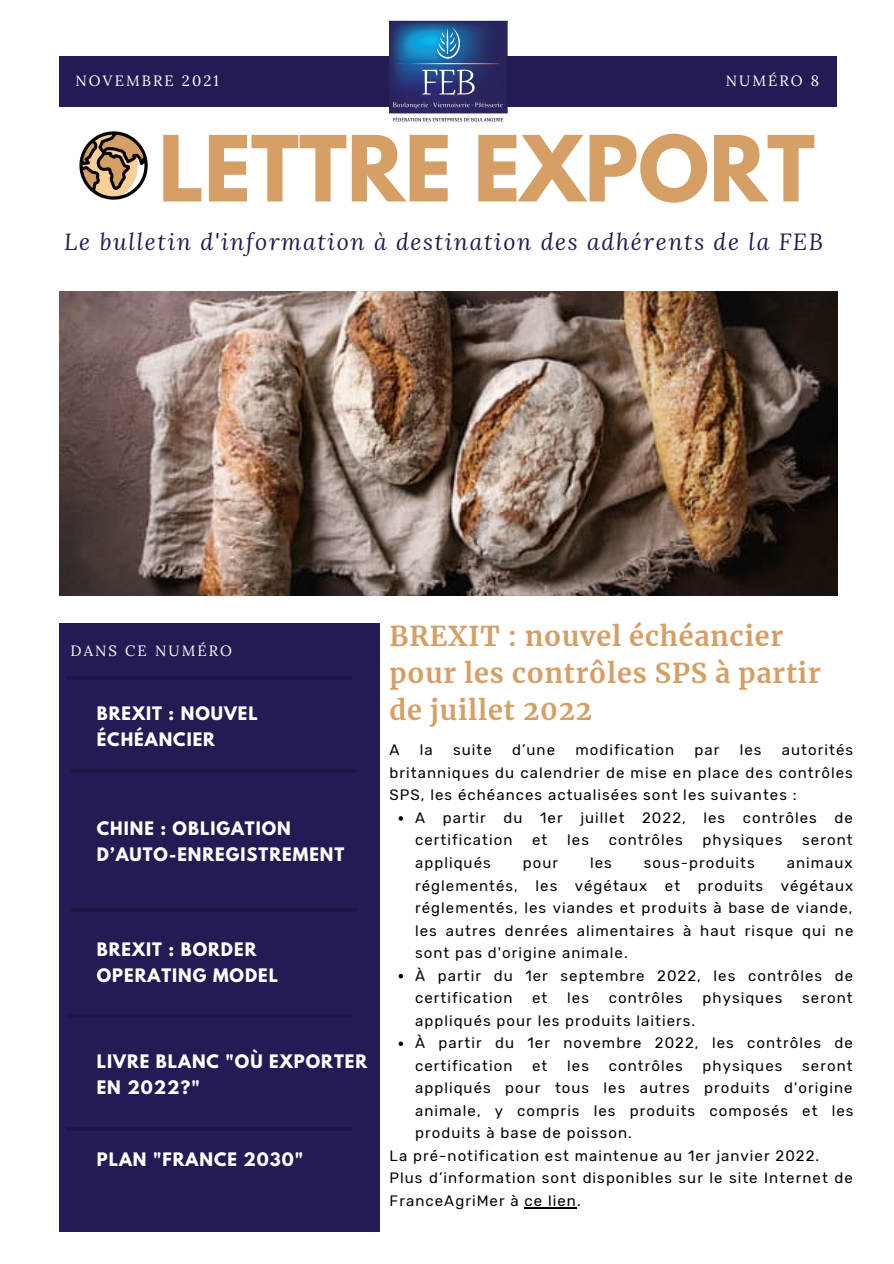
<style>
.page{position:relative;width:894px;height:1264px;background:#fff}
.page>*{position:absolute;margin:0;border:0;box-sizing:border-box;transform-origin:0 0}
.t1{font:700 80.55px "League Spartan";color:#d59f65}
.t2{font:700 27px/37.2px "Merriweather";letter-spacing:.03em;color:#d59f65}
.t3{font:italic 23.25px "Lora";letter-spacing:.07em;color:#231b54}
.t4{font:700 16.5px/26px "League Spartan";letter-spacing:.06em;color:#fff}
.t5{font:15px/22.5px "Rubik";letter-spacing:.07em;color:#000}
.t6{font:14.85px "Lora";letter-spacing:.14em;color:#fff}
</style>
<div class="page">
<div style="left:59px;top:56px;width:777px;height:51px;background:#231b54"></div>
<div style="left:60px;top:623px;width:320px;height:608px;background:#231b54"></div>
<hr style="left:66px;top:676px;width:285px;height:4px;background:#1d1747">
<hr style="left:70px;top:769px;width:285px;height:3px;background:#000">
<hr style="left:71px;top:908px;width:285px;height:4px;background:#1d1747">
<hr style="left:67px;top:1014px;width:284px;height:4px;background:#1d1747">
<svg style="left:398px;top:816px;width:5px;height:4px"></svg>
<svg style="left:398px;top:973px;width:5px;height:5px"></svg>
<svg style="left:398px;top:1041px;width:5px;height:4px"></svg>
<hr style="left:524px;top:1207px;width:53px;height:1px;background:#000">
<img style="left:60px;top:292px;width:777px;height:304px">
<img style="left:79px;top:131px;width:69px;height:69px">
<img style="left:389px;top:21px;width:118px;height:101px">
<hr style="left:67px;top:1127px;width:284px;height:3px;background:#000">
<p class="t6" style="left:75px;top:71px;width:145px">NOVEMBRE 2021</p>
<p class="t6" style="left:725px;top:71px;width:95px">NUMÉRO 8</p>
<p class="t1" style="left:158px;top:129px;width:657px">LETTRE EXPORT</p>
<p class="t3" style="left:64px;top:226px;width:760px">Le bulletin d'information à destination des adhérents de la FEB</p>
<p class="t6" style="left:71px;top:640px;width:163px">DANS CE NUMÉRO</p>
<p class="t4" style="left:97px;top:702px;width:162px">BREXIT : NOUVEL<br>ÉCHÉANCIER</p>
<p class="t4" style="left:97px;top:817px;width:249px">CHINE : OBLIGATION<br>D’AUTO-ENREGISTREMENT</p>
<p class="t4" style="left:97px;top:938px;width:183px">BREXIT : BORDER<br>OPERATING MODEL</p>
<p class="t4" style="left:97px;top:1050px;width:272px">LIVRE BLANC "OÙ EXPORTER<br>EN 2022?"</p>
<p class="t4" style="left:97px;top:1148px;width:208px">PLAN "FRANCE 2030"</p>
<p class="t2" style="left:389px;top:617px;width:432px">BREXIT : nouvel échéancier pour les contrôles SPS à partir de juillet 2022</p>
<p class="t5" style="left:389px;top:739px;width:12px">A</p>
<p class="t5" style="left:420px;top:739px;width:14px">la</p>
<p class="t5" style="left:453px;top:739px;width:40px">suite</p>
<p class="t5" style="left:512px;top:739px;width:44px">d’une</p>
<p class="t5" style="left:575px;top:739px;width:100px">modification</p>
<p class="t5" style="left:694px;top:739px;width:26px">par</p>
<p class="t5" style="left:739px;top:739px;width:23px">les</p>
<p class="t5" style="left:389px;top:739px;width:465px;text-align:justify;text-indent:392px">autorités britanniques du calendrier de mise en place des contrôles SPS, les échéances actualisées sont les suivantes :</p>
<p class="t5" style="left:415px;top:806px;width:439px">A partir du 1er juillet 2022, les contrôles de certification</p>
<p class="t5" style="left:532px;top:829px;width:17px">et</p>
<p class="t5" style="left:567px;top:829px;width:23px">les</p>
<p class="t5" style="left:608px;top:829px;width:75px">contrôles</p>
<p class="t5" style="left:702px;top:829px;width:81px">physiques</p>
<p class="t5" style="left:802px;top:829px;width:52px">seront</p>
<p class="t5" style="left:415px;top:851px;width:77px">appliqués</p>
<p class="t5" style="left:522px;top:851px;width:37px">pour</p>
<p class="t5" style="left:590px;top:851px;width:23px">les</p>
<p class="t5" style="left:643px;top:851px;width:112px">sous-produits</p>
<p class="t5" style="left:415px;top:851px;width:439px;text-align:justify;text-indent:371px">animaux réglementés, les végétaux et produits végétaux réglementés, les viandes et produits à base de viande, les autres denrées alimentaires à haut risque qui ne sont pas d'origine animale.</p>
<p class="t5" style="left:415px;top:964px;width:439px">À partir du 1er septembre 2022, les contrôles de certification</p>
<p class="t5" style="left:532px;top:986px;width:17px">et</p>
<p class="t5" style="left:567px;top:986px;width:23px">les</p>
<p class="t5" style="left:608px;top:986px;width:75px">contrôles</p>
<p class="t5" style="left:702px;top:986px;width:81px">physiques</p>
<p class="t5" style="left:802px;top:986px;width:52px">seront</p>
<p class="t5" style="left:415px;top:1009px;width:282px">appliqués pour les produits laitiers.</p>
<p class="t5" style="left:415px;top:1031px;width:439px">À partir du 1er novembre 2022, les contrôles de certification</p>
<p class="t5" style="left:532px;top:1054px;width:17px">et</p>
<p class="t5" style="left:567px;top:1054px;width:23px">les</p>
<p class="t5" style="left:608px;top:1054px;width:75px">contrôles</p>
<p class="t5" style="left:702px;top:1054px;width:81px">physiques</p>
<p class="t5" style="left:415px;top:1054px;width:440px;text-align:justify;text-indent:387px">seront appliqués pour tous les autres produits d'origine animale, y compris les produits composés et les produits à base de poisson.</p>
<p class="t5" style="left:389px;top:1144px;width:431px">La pré-notification est maintenue au 1er janvier 2022.</p>
<p class="t5" style="left:389px;top:1166px;width:464px">Plus d’information sont disponibles sur le site Internet de<br>FranceAgriMer à ce lien.</p>
</div>
